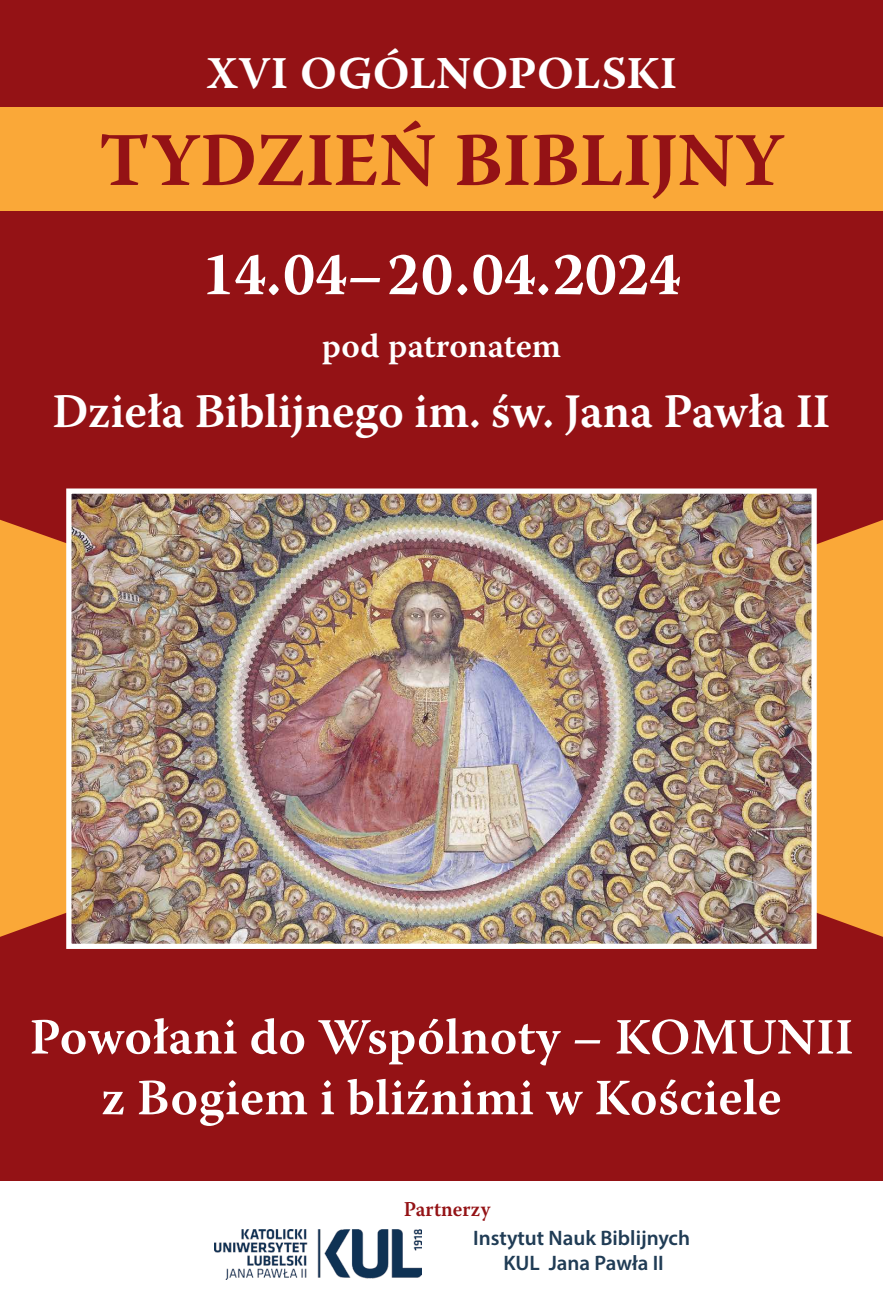
<style>
.page{position:relative;width:883px;height:1297px;background:#fff}
.page>*{position:absolute;margin:0;border:0;box-sizing:border-box;transform-origin:0 0}
.t1{font:700 75.53px "Warnock Pro";color:#941215}
.t2{font:700 60.38px "Warnock Pro";color:#fff}
.t3{font:600 50.62px/60.7px "Warnock Pro";letter-spacing:.005em;color:#fff;text-align:center}
.t4{font:600 47.92px "Warnock Pro";letter-spacing:-.005em;color:#fff}
.t5{font:700 45.3px "Warnock Pro";letter-spacing:.005em;color:#fff}
.t6{font:600 33.97px "Warnock Pro";color:#fff}
.t7{font:600 21px/25.2px "Myriad Pro";color:#203c55;text-align:center}
.t8{font:600 21px "Warnock Pro";color:#941215;scale:.96 1}
</style>
<div class="page">
<div style="left:0;top:0;width:882px;height:1180px;background:#941215"></div>
<div style="left:0;top:107px;width:882px;height:104px;background:#faa838"></div>
<div style="left:0;top:520px;width:882px;height:417px;background:#faa838"></div>
<img style="left:72px;top:494px;width:738px;height:449px">
<div style="left:66px;top:488px;width:750px;height:461px;border:5px solid #fff"></div>
<img style="left:214px;top:1229px;width:207px;height:51px">
<p class="t5" style="left:206px;top:45px;width:472px">XVI OGÓLNOPOLSKI</p>
<h1 class="t1" style="left:99px;top:115px;width:686px">TYDZIEŃ BIBLIJNY</h1>
<p class="t2" style="left:202px;top:238px;width:480px">14.04–20.04.2024</p>
<p class="t6" style="left:322px;top:325px;width:241px">pod patronatem</p>
<p class="t4" style="left:53px;top:382px;width:779px">Dzieła Biblijnego im. św. Jana Pawła II</p>
<p class="t3" style="left:30px;top:1006px;width:825px">Powołani do Wspólnoty – KOMUNII z Bogiem i bliźnimi w Kościele</p>
<p class="t8" style="left:403px;top:1196px;width:92px">Partnerzy</p>
<p class="t7" style="left:473px;top:1225px;width:218px">Instytut Nauk Biblijnych<br>KUL Jana Pawła II</p>
</div>
